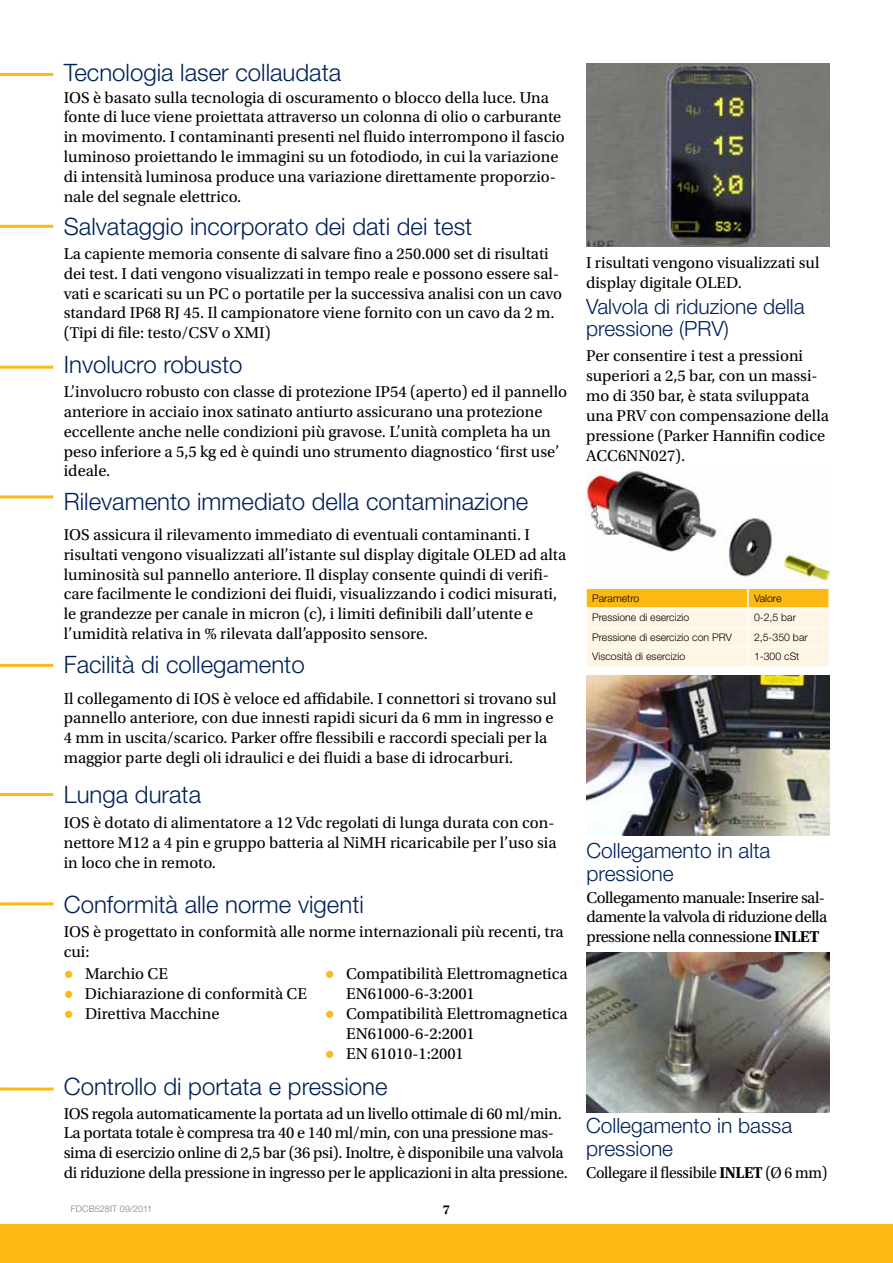
<style>
.page{position:relative;width:893px;height:1263px;background:#fff}
.page>*{position:absolute;margin:0;border:0;box-sizing:border-box;transform-origin:0 0}
.t1{font:300 24px "Helvetica Neue LT Std";color:#002157}
.t2{font:300 21px/22.5px "Helvetica Neue LT Std";color:#002157}
.t3{font:16.5px/19.8px "Utopia Std";color:#000}
.t4{font:16.5px/19.8px "Utopia Std";letter-spacing:-.02em;color:#000}
.t5{font:16.5px/19.8px "Utopia Std";letter-spacing:-.03em;color:#000}
.t6{font:16.5px "Utopia Std";letter-spacing:-.02em;color:#000;scale:.95 1}
.t7{font:700 13.5px "Utopia Std";color:#000}
.t8{font:300 10.5px "Helvetica Neue LT Std";color:#000}
.t9{font:300 9px "Helvetica Neue LT Std";letter-spacing:.02em;color:#887d6e}
.s1{font-family:"Verdana";font-weight:700;color:#fdb913}
.s2{font-weight:700}
</style>
<div class="page">
<div style="left:0;top:1224px;width:893px;height:39px;background:#fdb913"></div>
<img style="left:586px;top:64px;width:243px;height:183px">
<img style="left:586px;top:952px;width:243px;height:160px">
<img style="left:586px;top:676px;width:244px;height:159px">
<img style="left:586px;top:467px;width:244px;height:115px">
<svg style="left:586px;top:589px;width:243px;height:77px;background:#fee7b4"></svg>
<svg style="left:0;top:72px;width:54px;height:1019px"></svg>
<h1 class="t1" style="left:64px;top:58px;width:279px">Tecnologia laser collaudata</h1>
<p class="t3" style="left:64px;top:88px;width:503px">IOS è basato sulla tecnologia di oscuramento o blocco della luce. Una fonte di luce viene proiettata attraverso un colonna di olio o carburante in movimento. I contaminanti presenti nel fluido interrompono il fascio luminoso proiettando le immagini su un fotodiodo, in cui la variazione di intensità luminosa produce una variazione direttamente proporzio&shy;nale del segnale elettrico.</p>
<h1 class="t1" style="left:64px;top:212px;width:410px">Salvataggio incorporato dei dati dei test</h1>
<p class="t3" style="left:64px;top:244px;width:500px">La capiente memoria consente di salvare fino a 250.000 set di risultati dei test. I dati vengono visualizzati in tempo reale e possono essere sal&shy;vati e scaricati su un PC o portatile per la successiva analisi con un cavo standard IP68 RJ 45. Il campionatore viene fornito con un cavo da 2 m. (Tipi di file: testo/CSV o XMI)</p>
<h1 class="t1" style="left:64px;top:350px;width:180px">Involucro robusto</h1>
<p class="t3" style="left:64px;top:382px;width:505px">L’involucro robusto con classe di protezione IP54 (aperto) ed il pannello anteriore in acciaio inox satinato antiurto assicurano una protezione eccellente anche nelle condizioni più gravose. L’unità completa ha un peso inferiore a 5,5 kg ed è quindi uno strumento diagnostico ‘first use’ ideale.</p>
<h1 class="t1" style="left:64px;top:486px;width:466px">Rilevamento immediato della contaminazione</h1>
<p class="t3" style="left:64px;top:525px;width:504px">IOS assicura il rilevamento immediato di eventuali contaminanti. I risultati vengono visualizzati all’istante sul display digitale OLED ad alta luminosità sul pannello anteriore. Il display consente quindi di verifi&shy;care facilmente le condizioni dei fluidi, visualizzando i codici misurati, le grandezze per canale in micron (c), i limiti definibili dall’utente e l’umidità relativa in % rilevata dall’apposito sensore.</p>
<h1 class="t1" style="left:64px;top:650px;width:242px">Facilità di collegamento</h1>
<p class="t3" style="left:64px;top:689px;width:494px">Il collegamento di IOS è veloce ed affidabile. I connettori si trovano sul pannello anteriore, con due innesti rapidi sicuri da 6 mm in ingresso e 4 mm in uscita/scarico. Parker offre flessibili e raccordi speciali per la maggior parte degli oli idraulici e dei fluidi a base di idrocarburi.</p>
<h1 class="t1" style="left:64px;top:780px;width:139px">Lunga durata</h1>
<p class="t3" style="left:64px;top:813px;width:494px">IOS è dotato di alimentatore a 12 Vdc regolati di lunga durata con con&shy;nettore M12 a 4 pin e gruppo batteria al NiMH ricaricabile per l’uso sia in loco che in remoto.</p>
<h1 class="t1" style="left:64px;top:890px;width:302px">Conformità alle norme vigenti</h1>
<p class="t3" style="left:64px;top:922px;width:501px">IOS è progettato in conformità alle norme internazionali più recenti, tra cui:</p>
<p class="t3" style="left:64px;top:964px;width:106px"><span class="s1">●</span> Marchio CE</p>
<p class="t3" style="left:64px;top:984px;width:245px"><span class="s1">●</span> Dichiarazione di conformità CE</p>
<p class="t3" style="left:64px;top:1004px;width:157px"><span class="s1">●</span> Direttiva Macchine</p>
<p class="t3" style="left:346px;top:964px;width:223px;text-indent:-21px"><span class="s1">●</span> Compatibilità Elettromagnetica<br>EN61000-6-3:2001</p>
<p class="t3" style="left:346px;top:1004px;width:223px;text-indent:-21px"><span class="s1">●</span> Compatibilità Elettromagnetica<br>EN61000-6-2:2001</p>
<p class="t3" style="left:325px;top:1044px;width:140px"><span class="s1">●</span> EN 61010-1:2001</p>
<h1 class="t1" style="left:64px;top:1072px;width:325px">Controllo di portata e pressione</h1>
<p class="t4" style="left:64px;top:1103px;width:506px">IOS regola automaticamente la portata ad un livello ottimale di 60 ml/min.<br>La portata totale è compresa tra 40 e 140 ml/min, con una pressione mas&shy;sima di esercizio online di 2,5 bar (36 psi). Inoltre, è disponibile una valvola di riduzione della pressione in ingresso per le applicazioni in alta pressione.</p>
<p class="t9" style="left:71px;top:1203px;width:83px">FDCB528IT 09/2011</p>
<p class="t7" style="left:443px;top:1202px;width:9px">7</p>
<p class="t3" style="left:586px;top:253px;width:235px">I risultati vengono visualizzati sul display digitale OLED.</p>
<p class="t2" style="left:586px;top:295px;width:220px">Valvola di riduzione della pressione (PRV)</p>
<p class="t3" style="left:586px;top:346px;width:244px">Per consentire i test a pressioni superiori a 2,5 bar, con un massi&shy;mo di 350 bar, è stata sviluppata una PRV con compensazione della pressione (Parker Hannifin codice<br>ACC6NN027).</p>
<p class="t8" style="left:592px;top:592px;width:49px">Parametro</p>
<p class="t8" style="left:754px;top:592px;width:29px">Valore</p>
<p class="t8" style="left:592px;top:611px;width:99px">Pressione di esercizio</p>
<p class="t8" style="left:754px;top:611px;width:44px">0-2,5 bar</p>
<p class="t8" style="left:592px;top:631px;width:141px">Pressione di esercizio con PRV</p>
<p class="t8" style="left:754px;top:631px;width:55px">2,5-350 bar</p>
<p class="t8" style="left:592px;top:650px;width:95px">Viscosità di esercizio</p>
<p class="t8" style="left:754px;top:650px;width:47px">1-300 cSt</p>
<p class="t2" style="left:586px;top:839px;width:186px">Collegamento in alta pressione</p>
<p class="t5" style="left:586px;top:888px;width:242px">Collegamento manuale: Inserire sal&shy;damente la valvola di riduzione della pressione nella connessione <span class="s2">INLET</span></p>
<p class="t2" style="left:586px;top:1114px;width:208px">Collegamento in bassa pressione</p>
<p class="t6" style="left:586px;top:1164px;width:255px">Collegare il flessibile <span class="s2">INLET</span> (Ø 6 mm)</p>
</div>
